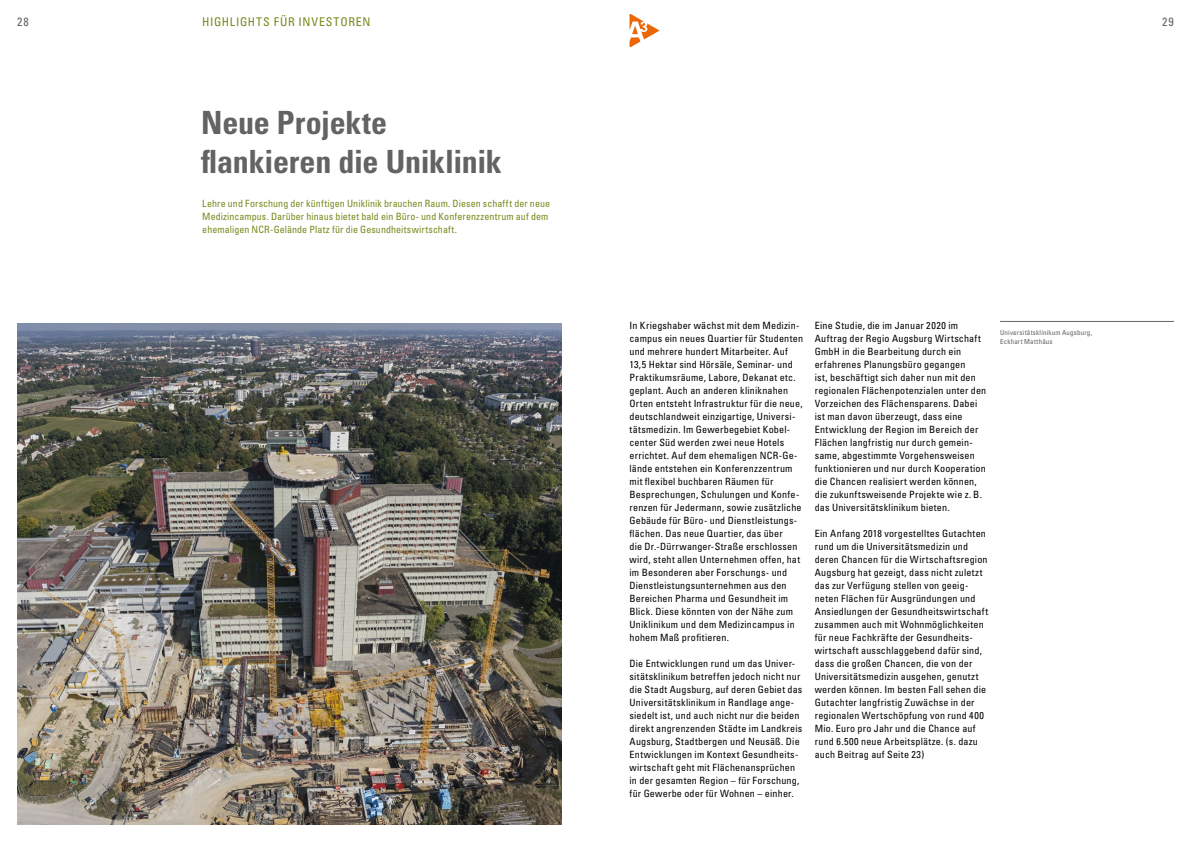
<style>
.page{position:relative;width:1191px;height:842px;background:#fff}
.page>*{position:absolute;margin:0;border:0;box-sizing:border-box;transform-origin:0 0}
.t1{font:700 condensed 32px/39px "Univers LT Std";letter-spacing:-.01em;color:#646363}
.t2{font:condensed 12px "Univers LT Std";letter-spacing:.065em;color:#758a1c}
.t3{font:condensed 12px "Univers LT Std";color:#646363}
.t4{font:condensed 10px/13px "Univers LT Std";letter-spacing:.015em;color:#000}
.t5{font:condensed 10px/13px "Univers LT Std";letter-spacing:.005em;color:#758a1c}
.t6{font:condensed 7px/9px "Univers LT Std";letter-spacing:.025em;color:#646363}
</style>
<div class="page">
<img style="left:17px;top:323px;width:544px;height:501px">
<svg style="left:629px;top:14px;width:30px;height:33px"></svg>
<hr style="left:1000px;top:321px;width:174px;height:1px;background:#646363">
<p class="t2" style="left:202px;top:14px;width:170px">HIGHLIGHTS FÜR INVESTOREN</p>
<p class="t3" style="left:17px;top:14px;width:13px">28</p>
<p class="t3" style="left:1162px;top:14px;width:13px">29</p>
<h1 class="t1" style="left:201px;top:103px;width:302px">Neue Projekte flankieren die Uniklinik</h1>
<p class="t5" style="left:202px;top:197px;width:349px">Lehre und Forschung der künftigen Uniklinik brauchen Raum. Diesen schafft der neue<br>Medizincampus. Darüber hinaus bietet bald ein Büro- und Konferenzzentrum auf dem ehemaligen NCR-Gelände Platz für die Gesundheitswirtschaft.</p>
<p class="t4" style="left:629px;top:319px;width:175px">In Kriegshaber wächst mit dem Medizin&shy;campus ein neues Quartier für Studenten und mehrere hundert Mitarbeiter. Auf 13,5 Hektar sind Hörsäle, Seminar- und Praktikumsräume, Labore, Dekanat etc. geplant. Auch an anderen kliniknahen Orten entsteht Infrastruktur für die neue, deutschlandweit einzigartige, Universi&shy;tätsmedizin. Im Gewerbegebiet Kobel&shy;center Süd werden zwei neue Hotels errichtet. Auf dem ehemaligen NCR-Ge&shy;lände entstehen ein Konferenzzentrum mit flexibel buchbaren Räumen für Besprechungen, Schulungen und Konfe&shy;renzen für Jedermann, sowie zusätzliche Gebäude für Büro- und Dienstleistungs&shy;flächen. Das neue Quartier, das über<br>die Dr.-Dürrwanger-Straße erschlossen wird, steht allen Unternehmen offen, hat im Besonderen aber Forschungs- und Dienstleistungsunternehmen aus den Bereichen Pharma und Gesundheit im Blick. Diese könnten von der Nähe zum Uniklinikum und dem Medizincampus in hohem Maß profitieren.</p>
<p class="t4" style="left:629px;top:657px;width:174px">Die Entwicklungen rund um das Univer&shy;sitätsklinikum betreffen jedoch nicht nur die Stadt Augsburg, auf deren Gebiet das Universitätsklinikum in Randlage ange&shy;siedelt ist, und auch nicht nur die beiden direkt angrenzenden Städte im Landkreis Augsburg, Stadtbergen und Neusäß. Die Entwicklungen im Kontext Gesundheits&shy;wirtschaft geht mit Flächenansprüchen in der gesamten Region – für Forschung, für Gewerbe oder für Wohnen – einher.</p>
<p class="t4" style="left:814px;top:319px;width:173px">Eine Studie, die im Januar 2020 im Auftrag der Regio Augsburg Wirtschaft GmbH in die Bearbeitung durch ein erfahrenes Planungsbüro gegangen<br>ist, beschäftigt sich daher nun mit den regionalen Flächenpotenzialen unter den Vorzeichen des Flächensparens. Dabei ist man davon überzeugt, dass eine Entwicklung der Region im Bereich der Flächen langfristig nur durch gemein&shy;same, abgestimmte Vorgehensweisen funktionieren und nur durch Kooperation die Chancen realisiert werden können, die zukunftsweisende Projekte wie z. B. das Universitätsklinikum bieten.</p>
<p class="t4" style="left:814px;top:527px;width:175px">Ein Anfang 2018 vorgestelltes Gutachten rund um die Universitätsmedizin und deren Chancen für die Wirtschaftsregion Augsburg hat gezeigt, dass nicht zuletzt das zur Verfügung stellen von geeig&shy;neten Flächen für Ausgründungen und Ansiedlungen der Gesundheitswirtschaft zusammen auch mit Wohnmöglichkeiten für neue Fachkräfte der Gesundheits&shy;wirtschaft ausschlaggebend dafür sind, dass die großen Chancen, die von der Universitätsmedizin ausgehen, genutzt werden können. Im besten Fall sehen die Gutachter langfristig Zuwächse in der regionalen Wertschöpfung von rund 400<br>Mio. Euro pro Jahr und die Chance auf rund 6.500 neue Arbeitsplätze. (s. dazu auch Beitrag auf Seite 23)</p>
<p class="t6" style="left:1000px;top:328px;width:94px">Universitätsklinikum Augsburg,<br>Eckhart Matthäus</p>
</div>
